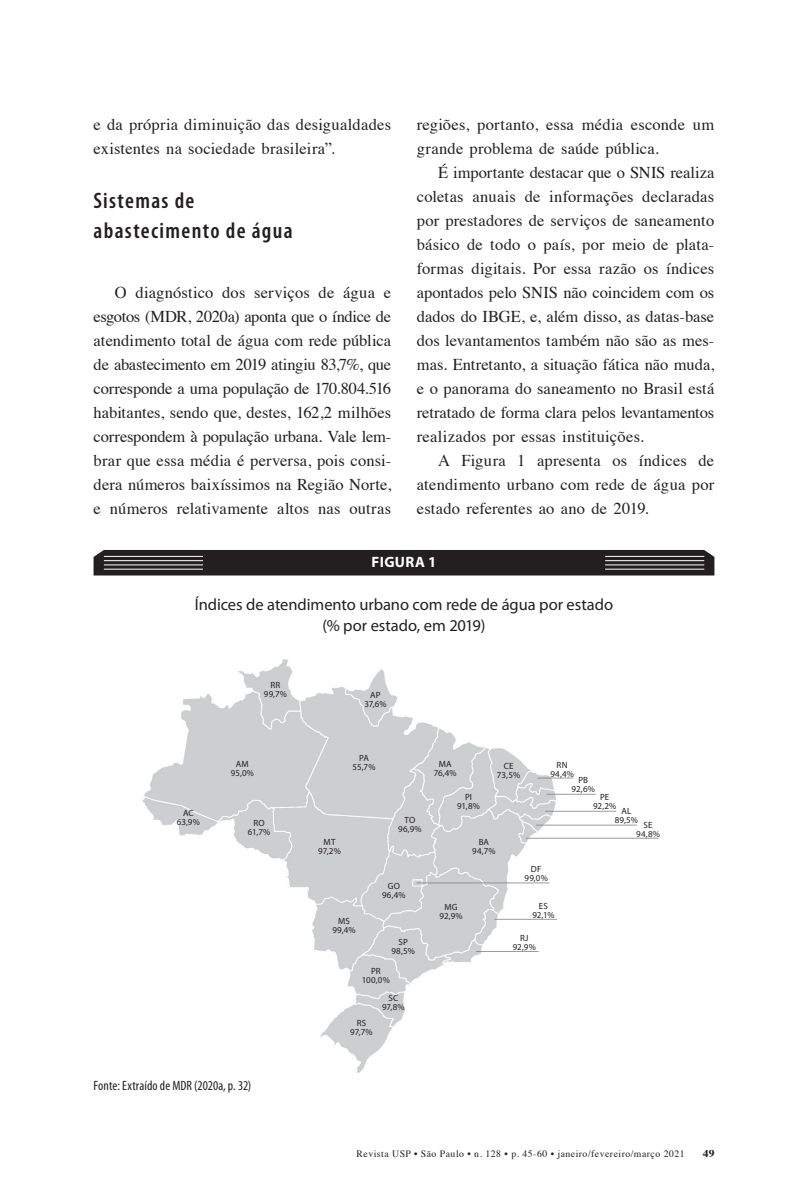
<style>
.page{position:relative;width:808px;height:1191px;background:#fff}
.page>*{position:absolute;margin:0;border:0;box-sizing:border-box;transform-origin:0 0}
.t1{font:600 condensed 22.5px/30px "Myriad Pro";letter-spacing:.06em;color:#231f20}
.t2{font:16.5px/24px "Times";letter-spacing:.01em;color:#231f20;text-align:justify}
.t3{font:16.5px/21px "Myriad Pro";color:#231f20;text-align:center}
.t4{font:700 15px "Myriad Pro";color:#fff}
.t5{font:condensed 13.5px "Myriad Pro";letter-spacing:.005em;color:#231f20}
.t6{font:700 10.5px "Times";color:#231f20;scale:1.1 1}
.t7{font:9.75px "Times";letter-spacing:.05em;color:#231f20}
.t8{font:9px/9px "Myriad Pro";letter-spacing:.01em;color:#231f20;text-align:center}
</style>
<div class="page">
<div style="left:94px;top:550px;width:620px;height:25px;background:#231f20"></div>
<hr style="left:104px;top:556px;width:99px;height:1px;background:#fff">
<hr style="left:104px;top:560px;width:99px;height:1px;background:#fff">
<hr style="left:104px;top:564px;width:99px;height:1px;background:#fff">
<hr style="left:104px;top:569px;width:99px;height:1px;background:#fff">
<hr style="left:605px;top:556px;width:99px;height:1px;background:#fff">
<hr style="left:605px;top:560px;width:99px;height:1px;background:#fff">
<hr style="left:605px;top:564px;width:99px;height:1px;background:#fff">
<hr style="left:605px;top:569px;width:99px;height:1px;background:#fff">
<img style="left:142px;top:659px;width:421px;height:414px">
<hr style="left:537px;top:777px;width:36px;height:1px;background:#808285">
<hr style="left:546px;top:794px;width:50px;height:1px;background:#808285">
<hr style="left:545px;top:811px;width:71px;height:1px;background:#808285">
<hr style="left:536px;top:824px;width:101px;height:1px;background:#808285">
<hr style="left:526px;top:838px;width:133px;height:1px;background:#808285">
<hr style="left:417px;top:882px;width:132px;height:1px;background:#808285">
<hr style="left:494px;top:919px;width:63px;height:1px;background:#808285">
<hr style="left:476px;top:951px;width:63px;height:1px;background:#808285">
<p class="t2" style="left:94px;top:111px;width:299px">e da própria diminuição das desigualdades existentes na sociedade brasileira”.</p>
<h1 class="t1" style="left:94px;top:185px;width:201px">Sistemas de abastecimento de água</h1>
<p class="t2" style="left:94px;top:279px;width:299px;text-indent:21px">O diagnóstico dos serviços de água e esgotos (MDR, 2020a) aponta que o índice de atendimento total de água com rede pública de abastecimento em 2019 atingiu 83,7%, que corresponde a uma população de 170.804.516 habitantes, sendo que, destes, 162,2 milhões correspondem à população urbana. Vale lem&shy;brar que essa média é perversa, pois consi&shy;dera números baixíssimos na Região Norte, e números relativamente altos nas outras</p>
<p class="t2" style="left:417px;top:111px;width:299px">regiões, portanto, essa média esconde um grande problema de saúde pública.</p>
<p class="t2" style="left:417px;top:159px;width:299px;text-indent:21px">É importante destacar que o SNIS realiza coletas anuais de informações declaradas por prestadores de serviços de saneamento básico de todo o país, por meio de plata&shy;formas digitais. Por essa razão os índices apontados pelo SNIS não coincidem com os dados do IBGE, e, além disso, as datas-base dos levantamentos também não são as mes&shy;mas. Entretanto, a situação fática não muda, e o panorama do saneamento no Brasil está retratado de forma clara pelos levantamentos realizados por essas instituições.</p>
<p class="t2" style="left:417px;top:447px;width:299px;text-indent:21px">A Figura 1 apresenta os índices de atendimento urbano com rede de água por estado referentes ao ano de 2019.</p>
<p class="t4" style="left:372px;top:552px;width:66px">FIGURA 1</p>
<p class="t3" style="left:195px;top:594px;width:420px">Índices de atendimento urbano com rede de água por estado (% por estado, em 2019)</p>
<p class="t8" style="left:177px;top:808px;width:25px">AC<br>63,9%</p>
<p class="t8" style="left:264px;top:680px;width:25px">RR<br>99,7%</p>
<p class="t8" style="left:231px;top:759px;width:25px">AM<br>95,0%</p>
<p class="t8" style="left:248px;top:818px;width:24px">RO<br>61,7%</p>
<p class="t5" style="left:94px;top:1077px;width:159px">Fonte: Extraído de MDR (2020a, p. 32)</p>
<p class="t8" style="left:364px;top:690px;width:24px">AP<br>37,6%</p>
<p class="t8" style="left:353px;top:753px;width:24px">PA<br>55,7%</p>
<p class="t8" style="left:318px;top:837px;width:24px">MT<br>97,2%</p>
<p class="t8" style="left:398px;top:815px;width:25px">TO<br>96,9%</p>
<p class="t8" style="left:382px;top:881px;width:25px">GO<br>96,4%</p>
<p class="t8" style="left:332px;top:916px;width:25px">MS<br>99,4%</p>
<p class="t8" style="left:391px;top:937px;width:25px">SP<br>98,5%</p>
<p class="t8" style="left:362px;top:966px;width:30px">PR<br>100,0%</p>
<p class="t8" style="left:382px;top:993px;width:24px">SC<br>97,8%</p>
<p class="t8" style="left:350px;top:1018px;width:24px">RS<br>97,7%</p>
<p class="t8" style="left:434px;top:759px;width:25px">MA<br>76,4%</p>
<p class="t8" style="left:457px;top:792px;width:24px">PI<br>91,8%</p>
<p class="t8" style="left:497px;top:761px;width:25px">CE<br>73,5%</p>
<p class="t8" style="left:472px;top:837px;width:25px">BA<br>94,7%</p>
<p class="t8" style="left:550px;top:760px;width:25px">RN<br>94,4%</p>
<p class="t8" style="left:572px;top:775px;width:25px">PB<br>92,6%</p>
<p class="t8" style="left:593px;top:792px;width:25px">PE<br>92,2%</p>
<p class="t8" style="left:615px;top:806px;width:25px">AL<br>89,5%</p>
<p class="t8" style="left:636px;top:820px;width:25px">SE<br>94,8%</p>
<p class="t8" style="left:440px;top:902px;width:25px">MG<br>92,9%</p>
<p class="t8" style="left:524px;top:864px;width:25px">DF<br>99,0%</p>
<p class="t8" style="left:532px;top:901px;width:24px">ES<br>92,1%</p>
<p class="t8" style="left:513px;top:933px;width:25px">RJ<br>92,9%</p>
<p class="t7" style="left:357px;top:1144px;width:330px">Revista USP • São Paulo • n. 128 • p. 45-60 • janeiro/fevereiro/março 2021</p>
<p class="t6" style="left:703px;top:1143px;width:12px">49</p>
</div>
